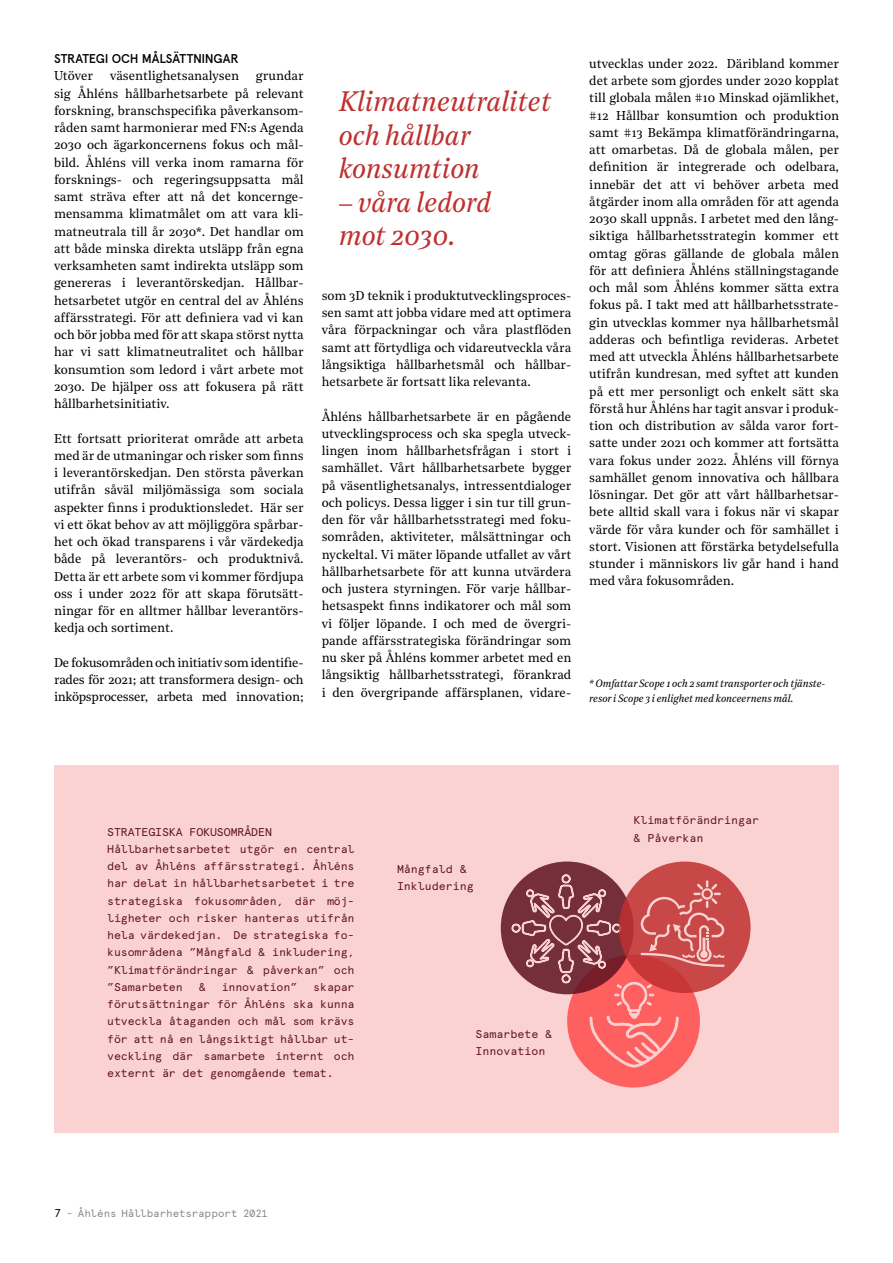
<style>
.page{position:relative;width:893px;height:1263px;background:#fff}
.page>*{position:absolute;margin:0;border:0;box-sizing:border-box;transform-origin:0 0}
.t1{font:italic 27.9px/33.6px "Noe Text";letter-spacing:-.01em;color:#bf3030}
.t2{font:12.75px/17.2px "Noe Text";color:#000;text-align:justify}
.t3{font:500 12.75px "Apercu";letter-spacing:-.015em;color:#000}
.t4{font:11.25px/17.2px "Apercu Mono";letter-spacing:-.01em;color:#5e1220}
.t5{font:italic 10.5px/14.2px "Noe Text";letter-spacing:-.005em;color:#000}
.t6{font:10.5px "Apercu Mono";letter-spacing:-.005em;color:#878787}
.s1{font-size:11.25px;color:#000}
</style>
<div class="page">
<div style="left:54px;top:765px;width:785px;height:367px;background:#fad2d2"></div>
<div style="left:567px;top:955px;width:133px;height:132px;background:#fe5f5f;border-radius:50%"></div>
<svg style="left:501px;top:861px;width:133px;height:133px"></svg>
<svg style="left:619px;top:861px;width:132px;height:132px;background:#c94d4d"></svg>
<svg style="left:511px;top:874px;width:213px;height:196px"></svg>
<p class="t3" style="left:54px;top:51px;width:186px">STRATEGI OCH MÅLSÄTTNINGAR</p>
<p class="t2" style="left:54px;top:66px;width:41px">Utöver</p>
<p class="t2" style="left:110px;top:66px;width:131px">väsentlighetsanalysen</p>
<p class="t2" style="left:54px;top:66px;width:251px;text-indent:202px">grundar sig Åhléns hållbarhetsarbete på relevant forskning, branschspecifika påverkansom&shy;råden samt harmonierar med FN:s Agenda 2030 och ägarkoncernens fokus och mål&shy;bild. Åhléns vill verka inom ramarna för forsknings- och regeringsuppsatta mål samt sträva efter att nå det koncernge&shy;mensamma klimatmålet om att vara kli&shy;matneutrala till år 2030*. Det handlar om att både minska direkta utsläpp från egna verksamheten samt indirekta utsläpp som genereras i leverantörskedjan. Hållbar&shy;hetsarbetet utgör en central del av Åhléns affärsstrategi. För att definiera vad vi kan och bör jobba med för att skapa störst nytta har vi satt klimatneutralitet och hållbar konsumtion som ledord i vårt arbete mot 2030. De hjälper oss att fokusera på rätt hållbarhetsinitiativ.</p>
<p class="t2" style="left:54px;top:429px;width:251px">Ett fortsatt prioriterat område att arbeta med är de utmaningar och risker som finns i leverantörskedjan. Den största påverkan utifrån såväl miljömässiga som sociala aspekter finns i produktionsledet. Här ser vi ett ökat behov av att möjliggöra spårbar&shy;het och ökad transparens i vår värdekedja både på leverantörs- och produktnivå.<br>Detta är ett arbete som vi kommer fördjupa oss i under 2022 för att skapa förutsätt&shy;ningar för en alltmer hållbar leverantörs&shy;kedja och sortiment.</p>
<p class="t2" style="left:54px;top:653px;width:251px">De fokusområden och initiativ som identifie&shy;rades för 2021; att transformera design- och inköpsprocesser, arbeta med innovation;</p>
<p class="t1" style="left:339px;top:83px;width:214px">Klimatneutralitet och hållbar konsumtion</p>
<p class="t1" style="left:339px;top:183px;width:154px">– våra ledord mot 2030.</p>
<p class="t2" style="left:322px;top:286px;width:251px">som 3D teknik i produktutvecklingsproces&shy;sen samt att jobba vidare med att optimera våra förpackningar och våra plastflöden samt att förtydliga och vidareutveckla våra långsiktiga hållbarhetsmål och hållbar&shy;hetsarbete är fortsatt lika relevanta.</p>
<p class="t2" style="left:322px;top:407px;width:251px">Åhléns hållbarhetsarbete är en pågående utvecklingsprocess och ska spegla utveck&shy;lingen inom hållbarhetsfrågan i stort i samhället. Vårt hållbarhetsarbete bygger på väsentlighetsanalys, intressentdialoger och policys. Dessa ligger i sin tur till grun&shy;den för vår hållbarhetsstrategi med foku&shy;sområden, aktiviteter, målsättningar och nyckeltal. Vi mäter löpande utfallet av vårt hållbarhetsarbete för att kunna utvärdera och justera styrningen. För varje hållbar&shy;hetsaspekt finns indikatorer och mål som vi följer löpande. I och med de övergri&shy;pande affärsstrategiska förändringar som nu sker på Åhléns kommer arbetet med en långsiktig hållbarhetsstrategi, förankrad i den övergripande affärsplanen, vidare-</p>
<p class="t2" style="left:589px;top:54px;width:251px">utvecklas under 2022. Däribland kommer det arbete som gjordes under 2020 kopplat till globala målen #10 Minskad ojämlikhet, #12 Hållbar konsumtion och produktion samt #13 Bekämpa klimatförändringarna, att omarbetas. Då de globala målen, per definition är integrerade och odelbara, innebär det att vi behöver arbeta med åtgärder inom alla områden för att agenda 2030 skall uppnås. I arbetet med den lång&shy;siktiga hållbarhetsstrategin kommer ett omtag göras gällande de globala målen för att definiera Åhléns ställningstagande och mål som Åhléns kommer sätta extra fokus på. I takt med att hållbarhetsstrate&shy;gin utvecklas kommer nya hållbarhetsmål adderas och befintliga revideras. Arbetet med att utveckla Åhléns hållbarhetsarbete utifrån kundresan, med syftet att kunden på ett mer personligt och enkelt sätt ska förstå hur Åhléns har tagit ansvar i produk&shy;tion och distribution av sålda varor fort&shy;satte under 2021 och kommer att fortsätta vara fokus under 2022. Åhléns vill förnya samhället genom innovativa och hållbara lösningar. Det gör att vårt hållbarhetsar&shy;bete alltid skall vara i fokus när vi skapar värde för våra kunder och för samhället i stort. Visionen att förstärka betydelsefulla stunder i människors liv går hand i hand med våra fokusområden.</p>
<p class="t5" style="left:589px;top:676px;width:237px">* Omfattar Scope 1 och 2 samt transporter och tjänste&shy;resor i Scope 3 i enlighet med konceernens mål.</p>
<p class="t4" style="left:107px;top:823px;width:166px">STRATEGISKA FOKUSOMRÅDEN</p>
<p class="t4" style="left:107px;top:840px;width:249px;text-align:justify">Hållbarhetsarbetet utgör en central del av Åhléns affärsstrategi. Åhléns har delat in hållbarhetsarbetet i tre strategiska fokusområden, där möj&shy;ligheter och risker hanteras utifrån hela värdekedjan. De strategiska fo&shy;kusområdena ”Mångfald &amp; inkludering, ”Klimatförändringar &amp; påverkan” och ”Samarbeten</p>
<p class="t4" style="left:107px;top:978px;width:249px;text-align:justify;text-indent:206px">skapar förutsättningar för Åhléns ska kunna utveckla åtaganden och mål som krävs för att nå en långsiktigt hållbar ut&shy;veckling där samarbete internt och externt är det genomgående temat.</p>
<p class="t4" style="left:199px;top:978px;width:8px">&amp;</p>
<p class="t4" style="left:222px;top:978px;width:77px">innovation”</p>
<p class="t4" style="left:397px;top:860px;width:78px">Mångfald &amp;<br>Inkludering</p>
<p class="t4" style="left:476px;top:1025px;width:78px">Samarbete &amp;<br>Innovation</p>
<p class="t4" style="left:634px;top:812px;width:127px">Klimatförändringar</p>
<p class="t4" style="left:634px;top:829px;width:71px">&amp; Påverkan</p>
<p class="t6" style="left:54px;top:1207px;width:215px"><span class="s1">7</span> - Åhléns Hållbarhetsrapport 2021</p>
</div>
